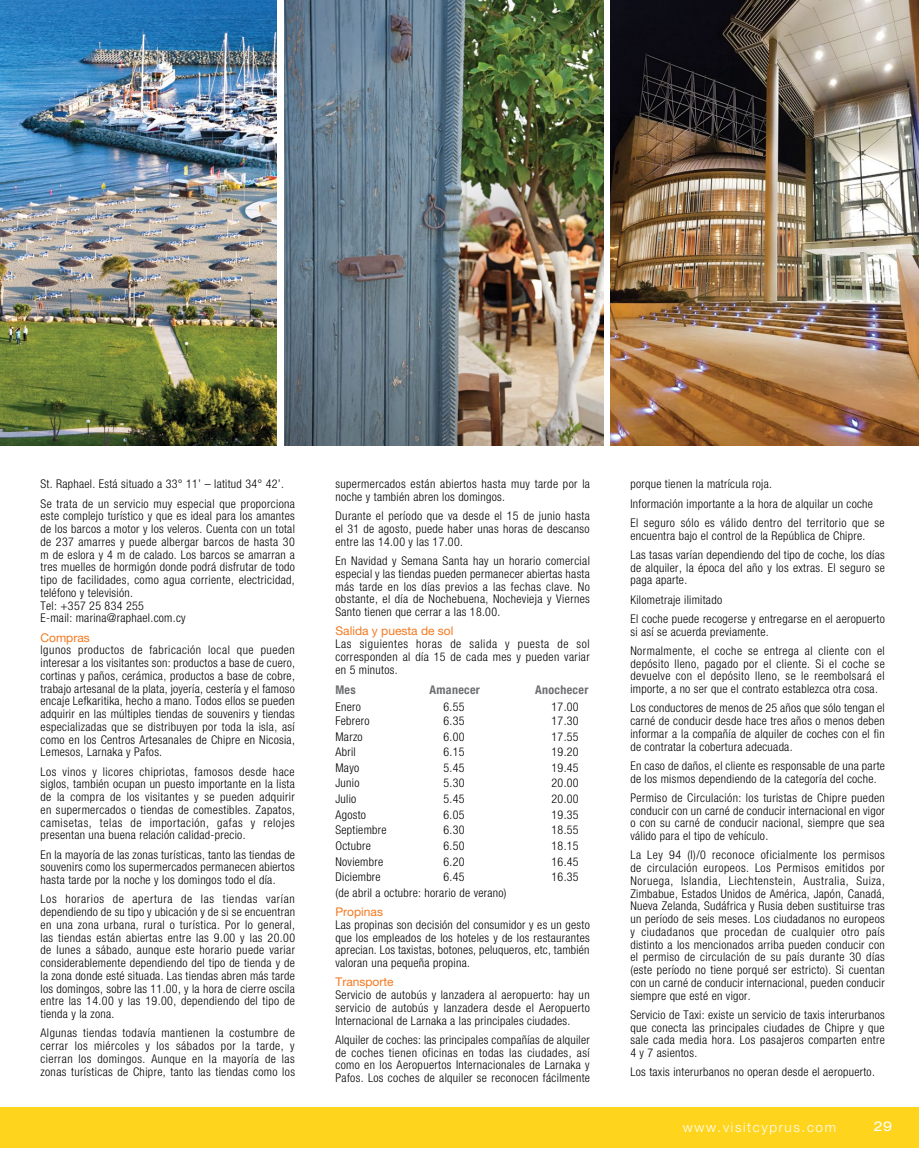
<style>
.page{position:relative;width:919px;height:1174px;background:#fff}
.page>*{position:absolute;margin:0;border:0;box-sizing:border-box;transform-origin:0 0}
.t1{font:300 13.5px "Helvetica Neue";letter-spacing:.12em;color:#fff}
.t2{font:expanded 13.5px "Helvetica Neue";color:#fff}
.t3{font:300 condensed 12px/12.8px "Helvetica Neue";letter-spacing:.025em;color:#000;text-align:justify}
.t4{font:12px "Helvetica Neue";color:#f47920}
.t5{font:700 condensed 12px "Helvetica Neue";letter-spacing:.025em;color:#6d6e71}
.s1{font-weight:400;font-stretch:normal;color:#f47920}
</style>
<div class="page">
<img style="left:610px;top:0;width:308px;height:445px">
<div style="left:0;top:1107px;width:918px;height:40px;background:#ffd41c"></div>
<img style="left:0;top:0;width:276px;height:445px">
<img style="left:284px;top:0;width:319px;height:445px">
<p class="t3" style="left:40px;top:477px;width:245px">St. Raphael. Está situado a 33° 11’ – latitud 34° 42’.</p>
<p class="t3" style="left:40px;top:497px;width:256px">Se trata de un servicio muy especial que proporciona este complejo turístico y que es ideal para los amantes de los barcos a motor y los veleros. Cuenta con un total de 237 amarres y puede albergar barcos de hasta 30 m de eslora y 4 m de calado. Los barcos se amarran a tres muelles de hormigón donde podrá disfrutar de todo tipo de facilidades, como agua corriente, electricidad, teléfono y televisión.</p>
<p class="t3" style="left:40px;top:599px;width:105px">Tel: +357 25 834 255</p>
<p class="t3" style="left:40px;top:611px;width:147px">E-mail: marina@raphael.com.cy</p>
<p class="t4" style="left:40px;top:630px;width:51px">Compras</p>
<p class="t3" style="left:40px;top:643px;width:256px">lgunos productos de fabricación local que pueden interesar a los visitantes son: productos a base de cuero, cortinas y paños, cerámica, productos a base de cobre, trabajo artesanal de la plata, joyería, cestería y el famoso encaje Lefkaritika, hecho a mano. Todos ellos se pueden adquirir en las múltiples tiendas de souvenirs y tiendas especializadas que se distribuyen por toda la isla, así como en los Centros Artesanales de Chipre en Nicosia, Lemesos, Larnaka y Pafos.</p>
<p class="t3" style="left:40px;top:765px;width:256px">Los vinos y licores chipriotas, famosos desde hace siglos, también ocupan un puesto importante en la lista de la compra de los visitantes y se pueden adquirir en supermercados o tiendas de comestibles. Zapatos, camisetas, telas de importación, gafas y relojes presentan una buena relación calidad-precio.</p>
<p class="t3" style="left:40px;top:848px;width:256px">En la mayoría de las zonas turísticas, tanto las tiendas de souvenirs como los supermercados permanecen abiertos hasta tarde por la noche y los domingos todo el día.</p>
<p class="t3" style="left:40px;top:892px;width:256px">Los horarios de apertura de las tiendas varían dependiendo de su tipo y ubicación y de si se encuentran en una zona urbana, rural o turística. Por lo general, las tiendas están abiertas entre las 9.00 y las 20.00 de lunes a sábado, aunque este horario puede variar considerablemente dependiendo del tipo de tienda y de la zona donde esté situada. Las tiendas abren más tarde los domingos, sobre las 11.00, y la hora de cierre oscila entre las 14.00 y las 19.00, dependiendo del tipo de tienda y la zona.</p>
<p class="t3" style="left:40px;top:1026px;width:256px">Algunas tiendas todavía mantienen la costumbre de cerrar los miércoles y los sábados por la tarde, y cierran los domingos. Aunque en la mayoría de las zonas turísticas de Chipre, tanto las tiendas como los</p>
<p class="t3" style="left:335px;top:477px;width:256px">supermercados están abiertos hasta muy tarde por la noche y también abren los domingos.</p>
<p class="t3" style="left:335px;top:509px;width:256px">Durante el período que va desde el 15 de junio hasta el 31 de agosto, puede haber unas horas de descanso entre las 14.00 y las 17.00.</p>
<p class="t3" style="left:335px;top:554px;width:256px">En Navidad y Semana Santa hay un horario comercial especial y las tiendas pueden permanecer abiertas hasta más tarde en los días previos a las fechas clave. No obstante, el día de Nochebuena, Nochevieja y Viernes Santo tienen que cerrar a las 18.00.</p>
<p class="t3" style="left:335px;top:624px;width:256px;text-align:left"><span class="s1">Salida y puesta de sol<br></span>Las siguientes horas de salida y puesta de sol corresponden al día 15 de cada mes y pueden variar en 5 minutos.</p>
<p class="t5" style="left:335px;top:682px;width:22px">Mes</p>
<p class="t5" style="left:429px;top:682px;width:52px">Amanecer</p>
<p class="t5" style="left:535px;top:682px;width:55px">Anochecer</p>
<p class="t3" style="left:335px;top:700px;width:27px">Enero</p>
<p class="t3" style="left:443px;top:700px;width:23px">6.55</p>
<p class="t3" style="left:551px;top:700px;width:29px">17.00</p>
<p class="t3" style="left:335px;top:714px;width:36px">Febrero</p>
<p class="t3" style="left:443px;top:714px;width:23px">6.35</p>
<p class="t3" style="left:551px;top:714px;width:29px">17.30</p>
<p class="t3" style="left:335px;top:730px;width:29px">Marzo</p>
<p class="t3" style="left:443px;top:730px;width:23px">6.00</p>
<p class="t3" style="left:551px;top:730px;width:29px">17.55</p>
<p class="t3" style="left:335px;top:745px;width:22px">Abril</p>
<p class="t3" style="left:443px;top:745px;width:23px">6.15</p>
<p class="t3" style="left:551px;top:745px;width:29px">19.20</p>
<p class="t3" style="left:335px;top:761px;width:25px">Mayo</p>
<p class="t3" style="left:443px;top:761px;width:23px">5.45</p>
<p class="t3" style="left:551px;top:761px;width:29px">19.45</p>
<p class="t3" style="left:335px;top:776px;width:26px">Junio</p>
<p class="t3" style="left:443px;top:776px;width:23px">5.30</p>
<p class="t3" style="left:551px;top:776px;width:29px">20.00</p>
<p class="t3" style="left:335px;top:792px;width:22px">Julio</p>
<p class="t3" style="left:443px;top:792px;width:23px">5.45</p>
<p class="t3" style="left:551px;top:792px;width:29px">20.00</p>
<p class="t3" style="left:335px;top:808px;width:32px">Agosto</p>
<p class="t3" style="left:443px;top:808px;width:23px">6.05</p>
<p class="t3" style="left:551px;top:808px;width:29px">19.35</p>
<p class="t3" style="left:335px;top:823px;width:53px">Septiembre</p>
<p class="t3" style="left:443px;top:823px;width:23px">6.30</p>
<p class="t3" style="left:551px;top:823px;width:29px">18.55</p>
<p class="t3" style="left:335px;top:839px;width:37px">Octubre</p>
<p class="t3" style="left:443px;top:839px;width:23px">6.50</p>
<p class="t3" style="left:551px;top:839px;width:29px">18.15</p>
<p class="t3" style="left:335px;top:855px;width:49px">Noviembre</p>
<p class="t3" style="left:443px;top:855px;width:23px">6.20</p>
<p class="t3" style="left:551px;top:855px;width:29px">16.45</p>
<p class="t3" style="left:335px;top:870px;width:47px">Diciembre</p>
<p class="t3" style="left:443px;top:870px;width:23px">6.45</p>
<p class="t3" style="left:551px;top:870px;width:29px">16.35</p>
<p class="t3" style="left:335px;top:886px;width:173px">(de abril a octubre: horario de verano)</p>
<p class="t4" style="left:335px;top:904px;width:49px">Propinas</p>
<p class="t3" style="left:335px;top:918px;width:256px">Las propinas son decisión del consumidor y es un gesto que los empleados de los hoteles y de los restaurantes aprecian. Los taxistas, botones, peluqueros, etc, también valoran una pequeña propina.</p>
<p class="t4" style="left:335px;top:975px;width:60px">Transporte</p>
<p class="t3" style="left:335px;top:988px;width:256px">Servicio de autobús y lanzadera al aeropuerto: hay un servicio de autobús y lanzadera desde el Aeropuerto Internacional de Larnaka a las principales ciudades.</p>
<p class="t3" style="left:335px;top:1033px;width:256px">Alquiler de coches: las principales compañías de alquiler de coches tienen oficinas en todas las ciudades, así como en los Aeropuertos Internacionales de Larnaka y Pafos. Los coches de alquiler se reconocen fácilmente</p>
<p class="t3" style="left:630px;top:477px;width:143px">porque tienen la matrícula roja.</p>
<p class="t3" style="left:630px;top:497px;width:244px">Información importante a la hora de alquilar un coche</p>
<p class="t3" style="left:630px;top:516px;width:256px">El seguro sólo es válido dentro del territorio que se encuentra bajo el control de la República de Chipre.</p>
<p class="t3" style="left:630px;top:548px;width:256px">Las tasas varían dependiendo del tipo de coche, los días de alquiler, la época del año y los extras. El seguro se paga aparte.</p>
<p class="t3" style="left:630px;top:593px;width:93px">Kilometraje ilimitado</p>
<p class="t3" style="left:630px;top:612px;width:256px">El coche puede recogerse y entregarse en el aeropuerto si así se acuerda previamente.</p>
<p class="t3" style="left:630px;top:644px;width:256px">Normalmente, el coche se entrega al cliente con el depósito lleno, pagado por el cliente. Si el coche se devuelve con el depósito lleno, se le reembolsará el importe, a no ser que el contrato establezca otra cosa.</p>
<p class="t3" style="left:630px;top:701px;width:256px">Los conductores de menos de 25 años que sólo tengan el carné de conducir desde hace tres años o menos deben informar a la compañía de alquiler de coches con el fin de contratar la cobertura adecuada.</p>
<p class="t3" style="left:630px;top:759px;width:256px">En caso de daños, el cliente es responsable de una parte de los mismos dependiendo de la categoría del coche.</p>
<p class="t3" style="left:630px;top:791px;width:256px">Permiso de Circulación: los turistas de Chipre pueden conducir con un carné de conducir internacional en vigor o con su carné de conducir nacional, siempre que sea válido para el tipo de vehículo.</p>
<p class="t3" style="left:630px;top:848px;width:256px">La Ley 94 (I)/0 reconoce oficialmente los permisos de circulación europeos. Los Permisos emitidos por Noruega, Islandia, Liechtenstein, Australia, Suiza, Zimbabue, Estados Unidos de América, Japón, Canadá, Nueva Zelanda, Sudáfrica y Rusia deben sustituirse tras un período de seis meses. Los ciudadanos no europeos y ciudadanos que procedan de cualquier otro país distinto a los mencionados arriba pueden conducir con el permiso de circulación de su país durante 30 días (este período no tiene porqué ser estricto). Si cuentan con un carné de conducir internacional, pueden conducir siempre que esté en vigor.</p>
<p class="t3" style="left:630px;top:1008px;width:256px">Servicio de Taxi: existe un servicio de taxis interurbanos que conecta las principales ciudades de Chipre y que sale cada media hora. Los pasajeros comparten entre 4 y 7 asientos.</p>
<p class="t3" style="left:630px;top:1065px;width:246px">Los taxis interurbanos no operan desde el aeropuerto.</p>
<p class="t1" style="left:682px;top:1119px;width:155px">www.visitcyprus.com</p>
<p class="t2" style="left:873px;top:1118px;width:20px">29</p>
</div>
